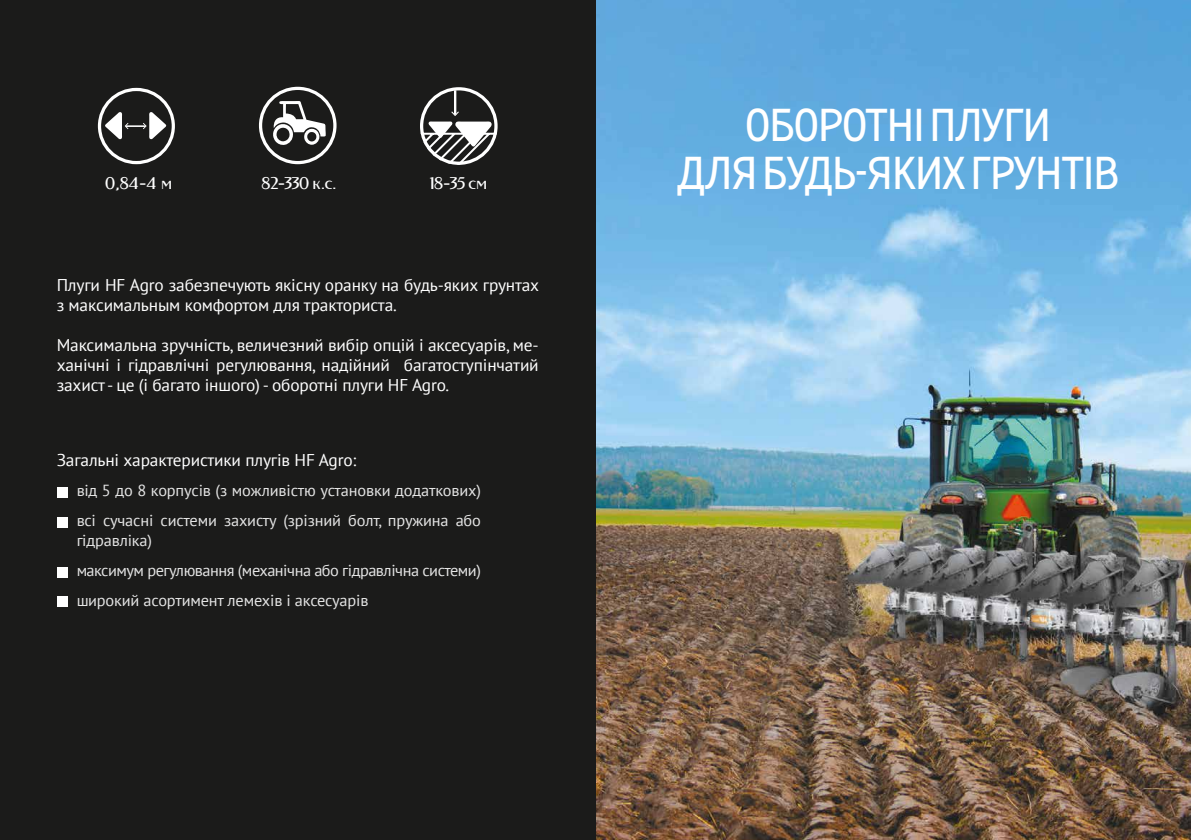
<style>
.page{position:relative;width:1191px;height:840px;background:#fff}
.page>*{position:absolute;margin:0;border:0;box-sizing:border-box;transform-origin:0 0}
.t1{font:46px/48px "Leftonade";letter-spacing:-.02em;color:#fff;text-align:center}
.t2{font:18px "Federo";letter-spacing:-.045em;color:#fff}
.t3{font:17px/20px "PT Sans";letter-spacing:-.01em;color:#fff}
.t4{font:16px/30px "PT Sans";letter-spacing:-.03em;color:#fff}
.t5{font:16px/30px "PT Sans";letter-spacing:-.01em;color:#fff}
</style>
<div class="page">
<img style="left:595px;top:0;width:596px;height:839px">
<div style="left:0;top:0;width:595px;height:839px;background:#1b1b1a"></div>
<div style="left:57px;top:487px;width:10px;height:10px;background:#fff"></div>
<div style="left:57px;top:516px;width:10px;height:11px;background:#fff"></div>
<div style="left:57px;top:595px;width:10px;height:11px;background:#fff"></div>
<div style="left:57px;top:567px;width:10px;height:10px;background:#fff"></div>
<div style="left:98px;top:88px;width:77px;height:76px;border:3px solid #fff;border-radius:50%"></div>
<svg style="left:105px;top:112px;width:61px;height:27px"></svg>
<div style="left:259px;top:87px;width:77px;height:77px;border:3px solid #fff;border-radius:50%"></div>
<svg style="left:273px;top:101px;width:53px;height:44px"></svg>
<hr style="left:454px;top:90px;width:2px;height:25px;background:#fff">
<svg style="left:420px;top:111px;width:77px;height:54px"></svg>
<p class="t2" style="left:105px;top:172px;width:69px">0,84-4 м</p>
<p class="t2" style="left:261px;top:172px;width:77px">82-330 к.с.</p>
<p class="t2" style="left:430px;top:172px;width:59px">18-35 см</p>
<p class="t3" style="left:57px;top:275px;width:484px">Плуги HF Agro забезпечують якісну оранку на будь-яких грунтах з максимальным комфортом для тракториста.</p>
<p class="t3" style="left:57px;top:335px;width:483px;text-align:justify">Максимальна зручність, величезний вибір опцій і аксесуарів, ме&shy;ханічні і гідравлічні регулювання, надійний багатоступінчатий захист - це (і багато іншого) - оборотні плуги HF Agro.</p>
<p class="t3" style="left:57px;top:449px;width:301px">Загальні характеристики плугів HF Agro:</p>
<p class="t5" style="left:76px;top:474px;width:406px">від 5 до 8 корпусів (з можливістю установки додаткових) всі сучасні системи захисту (зрізний болт, пружина або</p>
<p class="t4" style="left:76px;top:524px;width:406px">гідравліка)<br>максимум регулювання (механічна або гідравлічна системи) широкий асортимент лемехів і аксесуарів</p>
<h1 class="t1" style="left:677px;top:97px;width:444px">ОБОРОТНІ ПЛУГИ<br>ДЛЯ БУДЬ-ЯКИХ ГРУНТІВ</h1>
</div>
